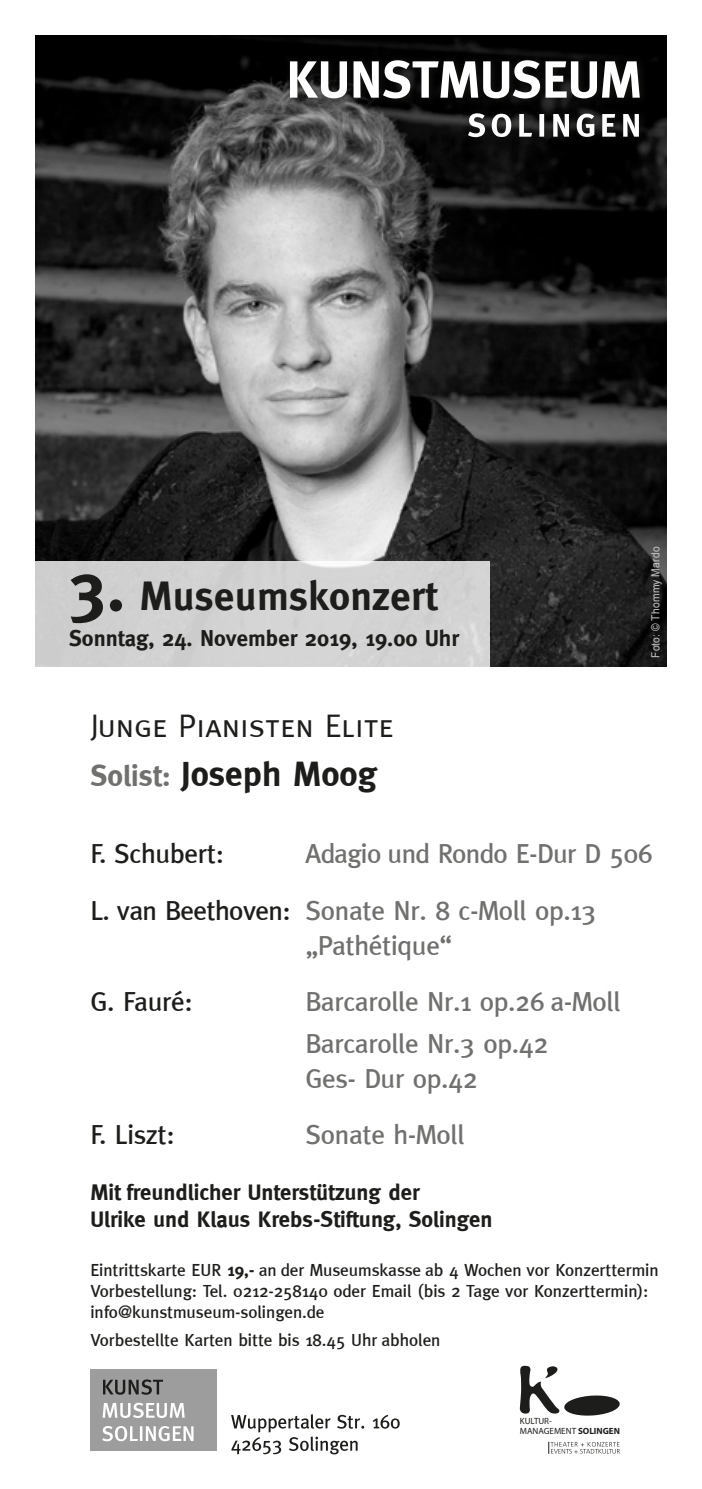
<style>
.page{position:relative;width:702px;height:1489px;background:#fff}
.page>*{position:absolute;margin:0;border:0;box-sizing:border-box;transform-origin:0 0}
.t1{font:700 40.5px "Meta";letter-spacing:.01em;color:#1d1d1b}
.t2{font:700 35px "Meta";color:#1d1d1b}
.t3{font:32.5px "Meta Caps";color:#1d1d1b}
.t4{font:500 27.5px/56.2px "Meta";letter-spacing:-.01em;color:#70706f}
.t5{font:500 27.5px "Meta";letter-spacing:-.01em;color:#1d1d1b}
.t6{font:700 22.75px "Meta";color:#1d1d1b}
.t7{font:700 22.5px/27px "Meta";color:#1d1d1b}
.t8{font:500 17.5px/21px "Meta";color:#1d1d1b}
.t9{font:11.25px "Arial Narrow";letter-spacing:.02em;color:#c7c7c6;scale:1.11 1}
.t10{font:9px/10.8px "Myriad Pro";color:#1d1d1b}
.s1{font-size:69px}
.s2{font-size:30px;color:#70706f}
.s3{color:#1d1d1b}
.s4{font-weight:700}
</style>
<div class="page">
<img style="left:35px;top:36px;width:631px;height:630px">
<div style="left:31px;top:561px;width:458px;height:105px;background:#d2d2d2"></div>
<div style="left:462px;top:105px;width:186px;height:40px;background:#1d1d1b;opacity:.75"></div>
<svg style="left:468px;top:113px;width:171px;height:24px"></svg>
<div style="left:284px;top:53px;width:163px;height:53px;background:#1d1d1b;opacity:.75"></div>
<div style="left:435px;top:53px;width:214px;height:53px;background:#1d1d1b;opacity:.75"></div>
<svg style="left:290px;top:60px;width:349px;height:38px"></svg>
<svg style="left:520px;top:1365px;width:100px;height:51px"></svg>
<svg style="left:548px;top:1441px;width:72px;height:12px"></svg>
<div style="left:90px;top:1369px;width:126px;height:81px;background:#9d9d9d"></div>
<svg style="left:102px;top:1426px;width:91px;height:14px"></svg>
<svg style="left:103px;top:1402px;width:82px;height:15px"></svg>
<svg style="left:103px;top:1379px;width:60px;height:15px"></svg>
<svg style="left:231px;top:1414px;width:168px;height:40px"></svg>
<h1 class="t1" style="left:69px;top:573px;width:370px"><span class="s1">3.</span> Museumskonzert</h1>
<h3 class="t6" style="left:69px;top:625px;width:391px">Sonntag, 24. November 2019, 19.00 Uhr</h3>
<h3 class="t3" style="left:90px;top:706px;width:305px">Junge Pianisten Elite</h3>
<h2 class="t2" style="left:90px;top:753px;width:288px"><span class="s2">Solist:</span> Joseph Moog</h2>
<p class="t9" style="left:647px;top:657px;width:102px;rotate:-90deg">Foto: © Thommy Mardo</p>
<h3 class="t5" style="left:90px;top:838px;width:135px">F. Schubert:</h3>
<h3 class="t4" style="left:90px;top:825px;width:563px;text-indent:215px">Adagio und Rondo E-Dur D 506<br><span class="s3">L. van Beethoven:</span> Sonate Nr. 8 c-Moll op.13</h3>
<h3 class="t4" style="left:305px;top:916px;width:148px">„Pathétique“</h3>
<h3 class="t5" style="left:90px;top:985px;width:104px">G. Fauré:</h3>
<h3 class="t4" style="left:305px;top:980px;width:316px;line-height:42px">Barcarolle Nr.1 op.26 a-Moll<br>Barcarolle Nr.3 op.42</h3>
<h3 class="t4" style="left:305px;top:1050px;width:173px">Ges- Dur op.42</h3>
<h3 class="t5" style="left:90px;top:1118px;width:86px">F. Liszt:</h3>
<h3 class="t4" style="left:305px;top:1106px;width:160px">Sonate h-Moll</h3>
<p class="t7" style="left:90px;top:1178px;width:403px">Mit freundlicher Unterstützung der<br>Ulrike und Klaus Krebs-Stiftung, Solingen</p>
<p class="t8" style="left:90px;top:1259px;width:569px">Eintrittskarte EUR <span class="s4">19,-</span> an der Museumskasse ab 4 Wochen vor Konzerttermin<br>Vorbestellung: Tel. 0212-258140 oder Email (bis 2 Tage vor Konzerttermin): info@kunstmuseum-solingen.de</p>
<p class="t8" style="left:90px;top:1329px;width:351px">Vorbestellte Karten bitte bis 18.45 Uhr abholen</p>
<p class="t10" style="left:520px;top:1414px;width:102px">KULTUR-<br>MANAGEMENT <span class="s4">SOLINGEN</span></p>
</div>
